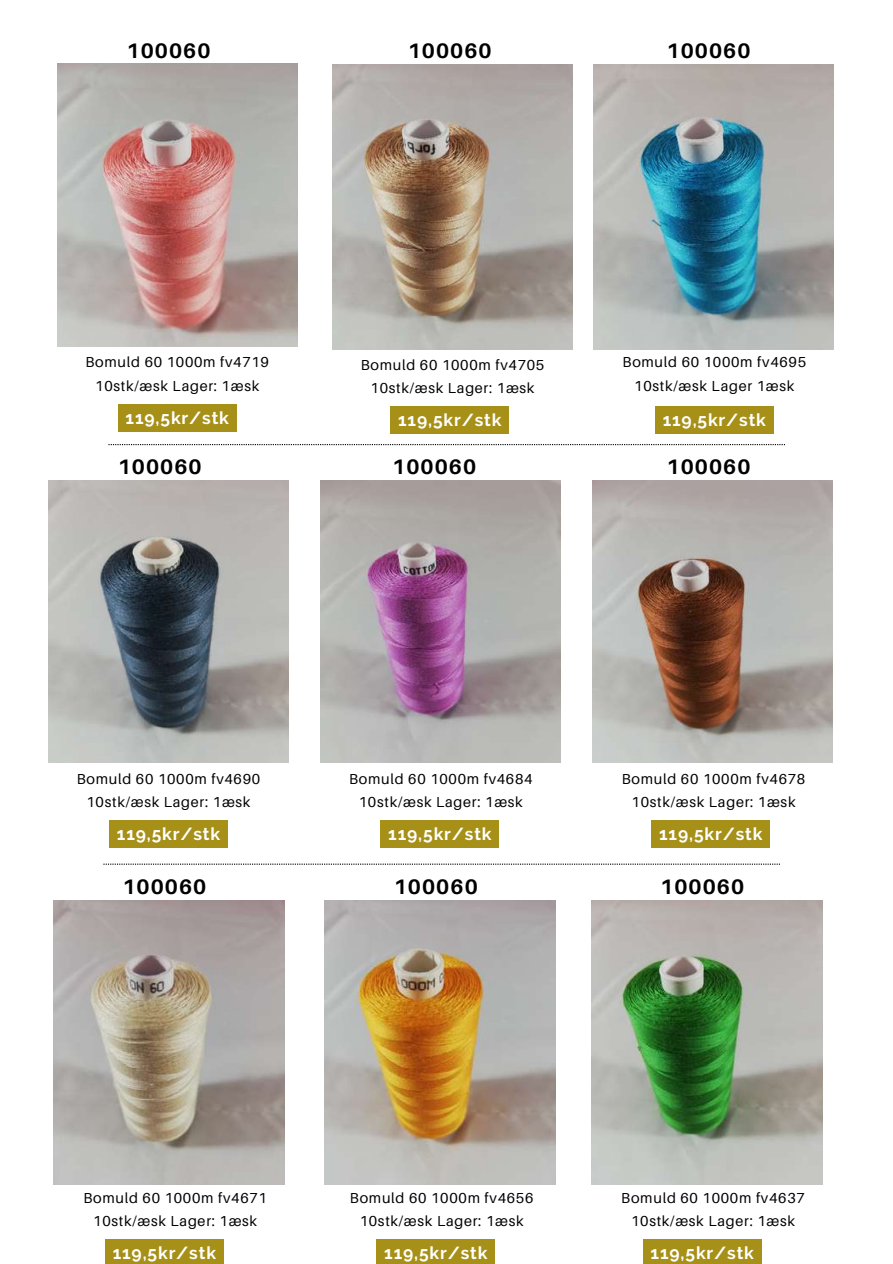
<style>
.page{position:relative;width:893px;height:1264px;background:#fff}
.page>*{position:absolute;margin:0;border:0;box-sizing:border-box;transform-origin:0 0}
.t1{font:700 21px "Aileron";letter-spacing:.05em;color:#000}
.t2{font:700 17.4px "Raleway";letter-spacing:.05em;color:#fff}
.t3{font:14.4px/23.7px "Aileron";letter-spacing:.05em;color:#000;text-align:center}
</style>
<div class="page">
<svg style="left:108px;top:444px;width:677px;height:1px"></svg>
<img style="left:49px;top:480px;width:240px;height:283px">
<img style="left:321px;top:480px;width:239px;height:283px">
<img style="left:592px;top:480px;width:240px;height:283px">
<img style="left:53px;top:900px;width:231px;height:284px">
<svg style="left:103px;top:863px;width:677px;height:1px"></svg>
<img style="left:58px;top:64px;width:239px;height:282px">
<img style="left:594px;top:65px;width:239px;height:284px">
<img style="left:333px;top:65px;width:239px;height:284px">
<img style="left:325px;top:900px;width:230px;height:284px">
<img style="left:591px;top:900px;width:231px;height:284px">
<div style="left:109px;top:820px;width:118px;height:28px;background:#a79017"></div>
<div style="left:381px;top:820px;width:118px;height:28px;background:#a79017"></div>
<div style="left:651px;top:820px;width:118px;height:28px;background:#a79017"></div>
<div style="left:105px;top:1239px;width:118px;height:24px;background:#a79017"></div>
<div style="left:118px;top:404px;width:118px;height:27px;background:#a79017"></div>
<div style="left:655px;top:406px;width:118px;height:28px;background:#a79017"></div>
<div style="left:390px;top:406px;width:119px;height:28px;background:#a79017"></div>
<div style="left:377px;top:1239px;width:118px;height:24px;background:#a79017"></div>
<div style="left:643px;top:1239px;width:118px;height:24px;background:#a79017"></div>
<h1 class="t1" style="left:126px;top:37px;width:85px">100060</h1>
<h1 class="t1" style="left:408px;top:37px;width:85px">100060</h1>
<h1 class="t1" style="left:666px;top:37px;width:85px">100060</h1>
<p class="t3" style="left:85px;top:350px;width:185px">Bomuld 60 1000m fv4719<br>10stk/æsk Lager: 1æsk</p>
<p class="t3" style="left:361px;top:352px;width:185px">Bomuld 60 1000m fv4705<br>10stk/æsk Lager: 1æsk</p>
<p class="t3" style="left:622px;top:350px;width:185px">Bomuld 60 1000m fv4695<br>10stk/æsk Lager 1æsk</p>
<p class="t2" style="left:126px;top:407px;width:105px">119,5kr/stk</p>
<p class="t2" style="left:398px;top:410px;width:105px">119,5kr/stk</p>
<p class="t2" style="left:662px;top:410px;width:105px">119,5kr/stk</p>
<h1 class="t1" style="left:118px;top:454px;width:85px">100060</h1>
<h1 class="t1" style="left:392px;top:454px;width:85px">100060</h1>
<h1 class="t1" style="left:666px;top:454px;width:85px">100060</h1>
<p class="t3" style="left:77px;top:766px;width:185px">Bomuld 60 1000m fv4690<br>10stk/æsk Lager: 1æsk</p>
<p class="t3" style="left:349px;top:766px;width:185px">Bomuld 60 1000m fv4684<br>10stk/æsk Lager: 1æsk</p>
<p class="t3" style="left:621px;top:766px;width:185px">Bomuld 60 1000m fv4678<br>10stk/æsk Lager: 1æsk</p>
<p class="t2" style="left:117px;top:823px;width:105px">119,5kr/stk</p>
<p class="t2" style="left:388px;top:823px;width:105px">119,5kr/stk</p>
<p class="t2" style="left:659px;top:823px;width:105px">119,5kr/stk</p>
<h1 class="t1" style="left:122px;top:873px;width:85px">100060</h1>
<h1 class="t1" style="left:394px;top:873px;width:85px">100060</h1>
<h1 class="t1" style="left:660px;top:873px;width:85px">100060</h1>
<p class="t3" style="left:83px;top:1185px;width:185px">Bomuld 60 1000m fv4671<br>10stk/æsk Lager: 1æsk</p>
<p class="t2" style="left:113px;top:1242px;width:105px">119,5kr/stk</p>
<p class="t3" style="left:350px;top:1185px;width:185px">Bomuld 60 1000m fv4656<br>10stk/æsk Lager: 1æsk</p>
<p class="t2" style="left:384px;top:1242px;width:105px">119,5kr/stk</p>
<p class="t3" style="left:621px;top:1185px;width:185px">Bomuld 60 1000m fv4637<br>10stk/æsk Lager: 1æsk</p>
<p class="t2" style="left:650px;top:1242px;width:105px">119,5kr/stk</p>
</div>
